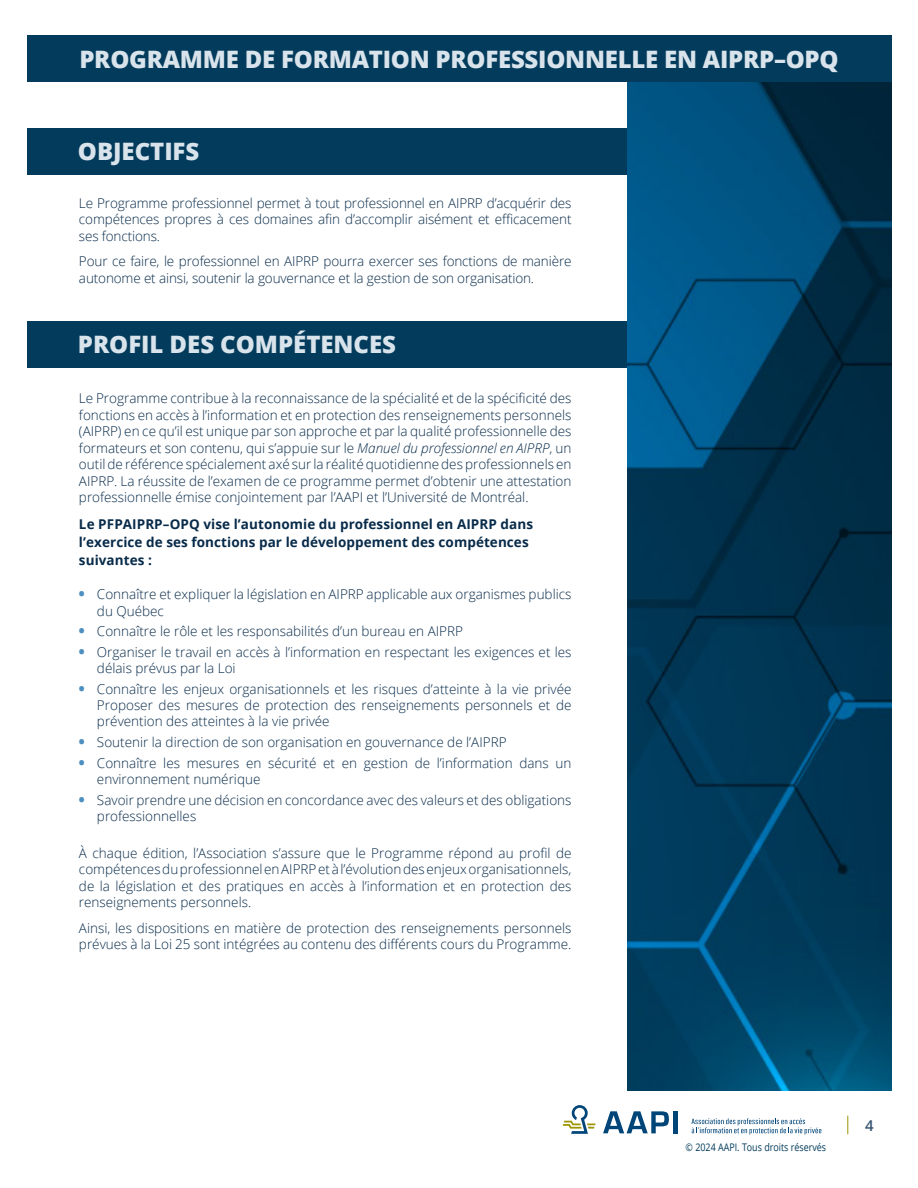
<style>
.page{position:relative;width:918px;height:1188px;background:#fff}
.page>*{position:absolute;margin:0;border:0;box-sizing:border-box;transform-origin:0 0}
.t1{font:800 24px "Open Sans";letter-spacing:-.01em;color:#d9e3eb}
.t2{font:600 15px "Open Sans";color:#385471}
.texte_2{font:300 13.5px/16.5px "Open Sans";color:#082b4a}
.sous-titre_bold{font:700 13.5px/18px "Open Sans";letter-spacing:.005em;color:#082b4a}
.t3{font:10.5px "Open Sans";color:#023b5b;scale:.85 1}
.s1{font-style:italic}
.s2{font-weight:800;font-size:15px;color:#4d8fbf}
</style>
<div class="page">
<svg style="left:563px;top:1105px;width:33px;height:29px"></svg>
<svg style="left:603px;top:1111px;width:66px;height:22px"></svg>
<hr style="left:674px;top:1111px;width:4px;height:22px;background:#004578">
<svg style="left:691px;top:1118px;width:130px;height:17px"></svg>
<svg style="left:847px;top:1116px;width:1px;height:18px"></svg>
<div style="left:27px;top:321px;width:864px;height:46px;background:#023b5b"></div>
<div style="left:27px;top:128px;width:864px;height:46px;background:#023b5b"></div>
<img style="left:628px;top:82px;width:264px;height:1009px">
<div style="left:27px;top:36px;width:865px;height:46px;background:#023b5b"></div>
<p class="t1" style="left:79px;top:41px;width:761px">PROGRAMME DE FORMATION PROFESSIONNELLE EN AIPRP–OPQ</p>
<p class="t1" style="left:78px;top:133px;width:123px">OBJECTIFS</p>
<p class="texte_2" style="left:79px;top:194px;width:494px;text-align:justify">Le Programme professionnel permet à tout professionnel en AIPRP d’acquérir des compétences propres à ces domaines afin d’accomplir aisément et efficacement ses fonctions.</p>
<p class="texte_2" style="left:79px;top:253px;width:494px">Pour ce faire, le professionnel en AIPRP pourra exercer ses fonctions de manière autonome et ainsi, soutenir la gouvernance et la gestion de son organisation.</p>
<p class="t1" style="left:78px;top:326px;width:320px">PROFIL DES COMPÉTENCES</p>
<p class="texte_2" style="left:79px;top:390px;width:494px;text-align:justify">Le Programme contribue à la reconnaissance de la spécialité et de la spécificité des fonctions en accès à l’information et en protection des renseignements personnels (AIPRP) en ce qu’il est unique par son approche et par la qualité professionnelle des formateurs et son contenu, qui s’appuie sur le <span class="s1">Manuel du professionnel en AIPRP</span>, un outil de référence spécialement axé sur la réalité quotidienne des professionnels en AIPRP. La réussite de l’examen de ce programme permet d’obtenir une attestation professionnelle émise conjointement par l’AAPI et l’Université de Montréal.</p>
<p class="sous-titre_bold" style="left:79px;top:515px;width:456px">Le PFPAIPRP–OPQ vise l’autonomie du professionnel en AIPRP dans l’exercice de ses fonctions par le développement des compétences suivantes :</p>
<p class="texte_2" style="left:97px;top:586px;width:476px;text-indent:-18px"><span class="s2">•</span> Connaître et expliquer la législation en AIPRP applicable aux organismes publics du Québec</p>
<p class="texte_2" style="left:79px;top:623px;width:386px"><span class="s2">•</span> Connaître le rôle et les responsabilités d’un bureau en AIPRP</p>
<p class="texte_2" style="left:97px;top:644px;width:476px;text-indent:-18px"><span class="s2">•</span> Organiser le travail en accès à l’information en respectant les exigences et les délais prévus par la Loi</p>
<p class="texte_2" style="left:97px;top:680px;width:476px;text-align:justify;text-indent:-18px"><span class="s2">•</span> Connaître les enjeux organisationnels et les risques d’atteinte à la vie privée Proposer des mesures de protection des renseignements personnels et de prévention des atteintes à la vie privée</p>
<p class="texte_2" style="left:79px;top:733px;width:429px"><span class="s2">•</span> Soutenir la direction de son organisation en gouvernance de l’AIPRP</p>
<p class="texte_2" style="left:97px;top:754px;width:476px;text-indent:-18px"><span class="s2">•</span> Connaître les mesures en sécurité et en gestion de l’information dans un environnement numérique</p>
<p class="texte_2" style="left:97px;top:791px;width:476px;text-indent:-18px"><span class="s2">•</span> Savoir prendre une décision en concordance avec des valeurs et des obligations professionnelles</p>
<p class="texte_2" style="left:79px;top:844px;width:494px;text-align:justify">À chaque édition, l’Association s’assure que le Programme répond au profil de compétences du professionnel en AIPRP et à l’évolution des enjeux organisationnels, de la législation et des pratiques en accès à l’information et en protection des renseignements personnels.</p>
<p class="texte_2" style="left:79px;top:919px;width:494px">Ainsi, les dispositions en matière de protection des renseignements personnels prévues à la Loi 25 sont intégrées au contenu des différents cours du Programme.</p>
<p class="t3" style="left:686px;top:1140px;width:167px">© 2024 AAPI. Tous droits réservés</p>
<p class="t2" style="left:865px;top:1115px;width:10px">4</p>
</div>
